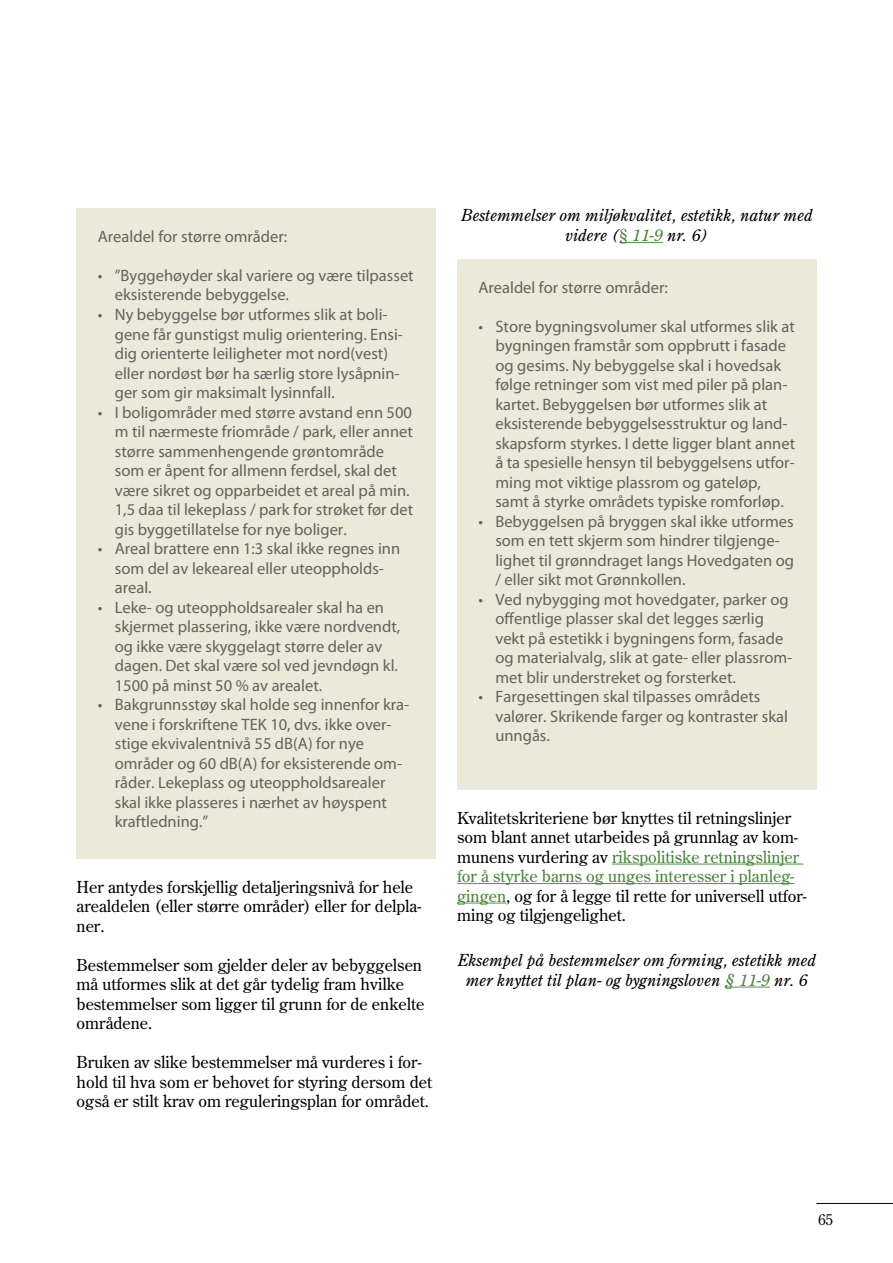
<style>
.page{position:relative;width:893px;height:1263px;background:#fff}
.page>*{position:absolute;margin:0;border:0;box-sizing:border-box;transform-origin:0 0}
.t1{font:16.5px/19.5px "Myriad Pro";color:#63625c}
.t2{font:16.5px/19.5px "Century Old Style";color:#000}
.t3{font:italic 16.5px/19.5px "Century Old Style";color:#000;text-align:center}
.t4{font:15px "Century Old Style";color:#000}
.s1{font-style:normal;color:#468637}
.s2{color:#468637}
</style>
<div class="page">
<hr style="left:816px;top:1203px;width:77px;height:1px;background:#000">
<div style="left:77px;top:208px;width:359px;height:651px;background:#ebe9d9"></div>
<hr style="left:619px;top:242px;width:44px;height:1px;background:#4f973e">
<hr style="left:612px;top:864px;width:191px;height:1px;background:#4f973e">
<hr style="left:457px;top:883px;width:337px;height:1px;background:#4f973e">
<hr style="left:457px;top:903px;width:49px;height:1px;background:#4f973e">
<hr style="left:725px;top:987px;width:45px;height:1px;background:#4f973e">
<div style="left:457px;top:259px;width:359px;height:531px;background:#ebe9d9"></div>
<p class="t1" style="left:98px;top:226px;width:191px">Arealdel for større områder:</p>
<p class="t1" style="left:115px;top:265px;width:300px;text-indent:-17px">• ”Byggehøyder skal variere og være tilpasset eksisterende bebyggelse.</p>
<p class="t1" style="left:115px;top:304px;width:290px;text-indent:-17px">• Ny bebyggelse bør utformes slik at boli&shy;gene får gunstigst mulig orientering. Ensi&shy;dig orienterte leiligheter mot nord(vest) eller nordøst bør ha særlig store lysåpnin&shy;ger som gir maksimalt lysinnfall.</p>
<p class="t1" style="left:115px;top:402px;width:300px;text-indent:-17px">• I boligområder med større avstand enn 500 m til nærmeste friområde / park, eller annet større sammenhengende grøntområde som er åpent for allmenn ferdsel, skal det være sikret og opparbeidet et areal på min.<br>1,5 daa til lekeplass / park for strøket før det gis byggetillatelse for nye boliger.</p>
<p class="t1" style="left:115px;top:538px;width:287px;text-indent:-17px">• Areal brattere enn 1:3 skal ikke regnes inn som del av lekeareal eller uteoppholds&shy;areal.</p>
<p class="t1" style="left:115px;top:597px;width:287px;text-indent:-17px">• Leke- og uteoppholdsarealer skal ha en skjermet plassering, ikke være nordvendt, og ikke være skyggelagt større deler av dagen. Det skal være sol ved jevndøgn kl.<br>1500 på minst 50 % av arealet.</p>
<p class="t1" style="left:115px;top:694px;width:296px;text-indent:-17px">• Bakgrunnsstøy skal holde seg innenfor kra&shy;vene i forskriftene TEK 10, dvs. ikke over&shy;stige ekvivalentnivå 55 dB(A) for nye områder og 60 dB(A) for eksisterende om&shy;råder. Lekeplass og uteoppholdsarealer skal ikke plasseres i nærhet av høyspent kraftledning.”</p>
<p class="t2" style="left:77px;top:876px;width:346px">Her antydes forskjellig detaljeringsnivå for hele arealdelen (eller større områder) eller for delpla&shy;ner.</p>
<p class="t2" style="left:77px;top:954px;width:349px">Bestemmelser som gjelder deler av bebyggelsen må utformes slik at det går tydelig fram hvilke bestemmelser som ligger til grunn for de enkelte områdene.</p>
<p class="t2" style="left:77px;top:1052px;width:357px">Bruken av slike bestemmelser må vurderes i for&shy;hold til hva som er behovet for styring dersom det også er stilt krav om reguleringsplan for området.</p>
<p class="t3" style="left:461px;top:205px;width:353px">Bestemmelser om miljøkvalitet, estetikk, natur med videre (<span class="s1">§</span> <span class="s2">11-9</span> nr. 6)</p>
<p class="t1" style="left:478px;top:277px;width:191px">Arealdel for større områder:</p>
<p class="t1" style="left:495px;top:316px;width:301px;text-indent:-17px">• Store bygningsvolumer skal utformes slik at bygningen framstår som oppbrutt i fasade og gesims. Ny bebyggelse skal i hovedsak følge retninger som vist med piler på plan&shy;kartet. Bebyggelsen bør utformes slik at eksisterende bebyggelsesstruktur og land&shy;skapsform styrkes. I dette ligger blant annet å ta spesielle hensyn til bebyggelsens utfor&shy;ming mot viktige plassrom og gateløp, samt å styrke områdets typiske romforløp.</p>
<p class="t1" style="left:495px;top:511px;width:300px;text-indent:-17px">• Bebyggelsen på bryggen skal ikke utformes som en tett skjerm som hindrer tilgjenge&shy;lighet til grønndraget langs Hovedgaten og / eller sikt mot Grønnkollen.</p>
<p class="t1" style="left:495px;top:589px;width:298px;text-indent:-17px">• Ved nybygging mot hovedgater, parker og offentlige plasser skal det legges særlig vekt på estetikk i bygningens form, fasade og materialvalg, slik at gate- eller plassrom&shy;met blir understreket og forsterket.</p>
<p class="t1" style="left:495px;top:687px;width:294px;text-indent:-17px">• Fargesettingen skal tilpasses områdets valører. Skrikende farger og kontraster skal unngås.</p>
<p class="t2" style="left:457px;top:807px;width:351px">Kvalitetskriteriene bør knyttes til retningslinjer som blant annet utarbeides på grunnlag av kom&shy;munens vurdering av <span class="s2">rikspolitiske retningslinjer for å styrke barns og unges interesser i planleg&shy;gingen</span>, og for å legge til rette for universell utfor&shy;ming og tilgjengelighet.</p>
<p class="t3" style="left:458px;top:950px;width:360px">Eksempel på bestemmelser om forming, estetikk med mer knyttet til plan- og bygningsloven <span class="s2">§ 11-9</span> nr. 6</p>
<p class="t4" style="left:818px;top:1209px;width:16px">65</p>
</div>
